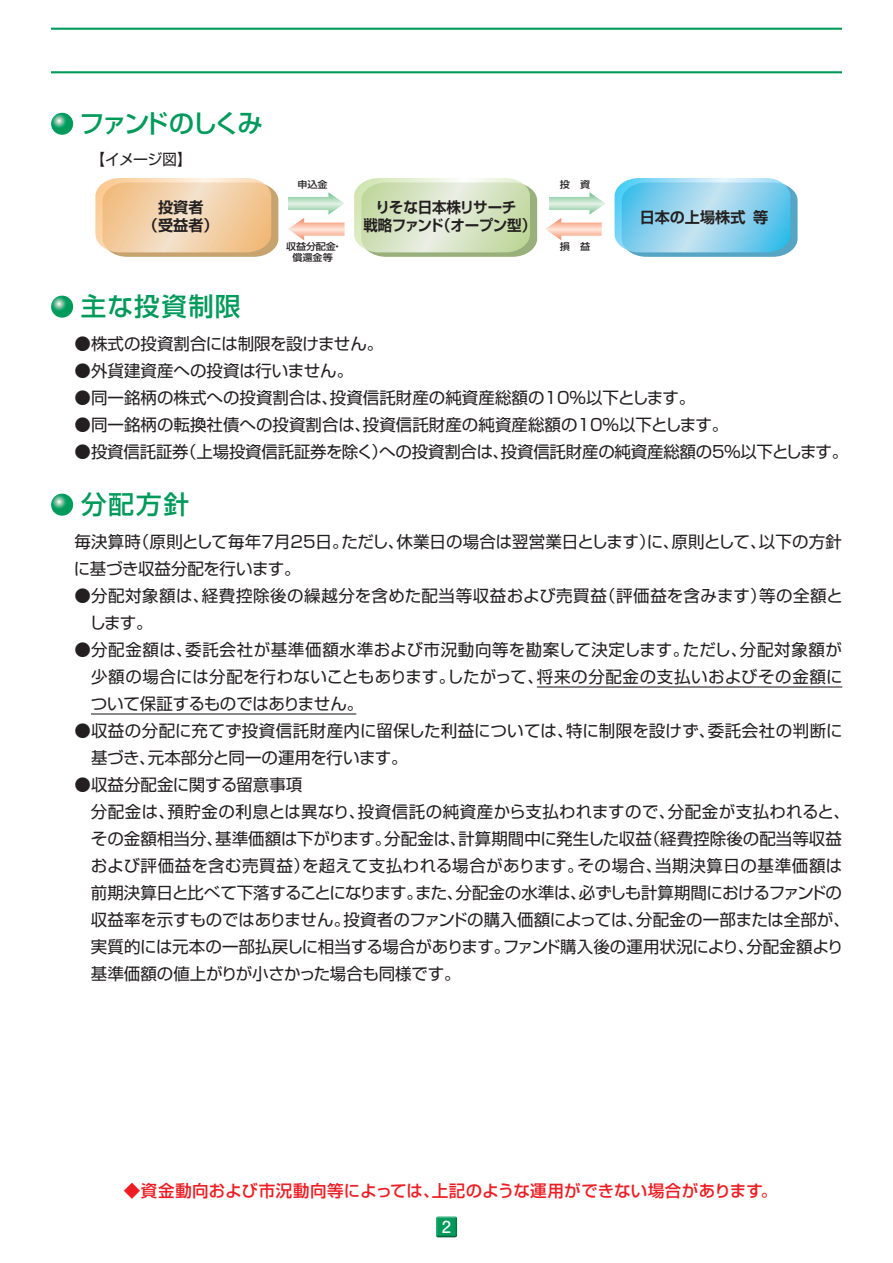
<style>
.page{position:relative;width:893px;height:1263px;background:#fff}
.page>*{position:absolute;margin:0;border:0;box-sizing:border-box;transform-origin:0 0}
.t1{font:500 25.5px "Shin Go Pro";letter-spacing:.04em;color:#009a5a}
.t2{font:500 25.5px "Shin Go Pro";letter-spacing:-.11em;color:#009a5a}
.t3{font:16.5px/27px "Shin Go Pro";color:#231f20}
.t4{font:16.5px/27px "Shin Go Pro";letter-spacing:.035em;color:#231f20}
.t5{font:500 16.5px "Shin Go Pro";letter-spacing:.01em;color:#ee1d23}
.t6{font:700 16.5px "Futo Go B101 Pro";color:#fff}
.t7{font:700 15.15px/18.3px "Shin Go Pro De";letter-spacing:-.02em;color:#231f20;text-align:center;scale:.96 1}
.t8{font:700 15.15px/18.3px "Shin Go Pro De";color:#231f20;text-align:center}
.t9{font:15px "Shin Go Pro";letter-spacing:-.055em;color:#231f20}
.t10{font:500 9.45px "Shin Go Pro";color:#231f20;scale:1.07 1}
.s1{font-family:"UD Shin Go Pro De"}
</style>
<div class="page">
<div style="left:436px;top:1215px;width:23px;height:24px;background:#231f20;opacity:.75"></div>
<hr style="left:51px;top:28px;width:791px;height:2px;background:#009a5a">
<hr style="left:51px;top:71px;width:791px;height:2px;background:#009a5a">
<svg style="left:51px;top:113px;width:22px;height:22px"></svg>
<svg style="left:354px;top:178px;width:183px;height:79px;background:#d3e1bf"></svg>
<svg style="left:615px;top:178px;width:183px;height:79px;background:#8bd0eb"></svg>
<svg style="left:95px;top:178px;width:183px;height:79px;background:#f0cea6"></svg>
<svg style="left:545px;top:192px;width:60px;height:48px"></svg>
<svg style="left:288px;top:192px;width:57px;height:48px"></svg>
<hr style="left:537px;top:686px;width:305px;height:1px;background:#231f20">
<hr style="left:91px;top:713px;width:265px;height:1px;background:#231f20">
<svg style="left:51px;top:296px;width:22px;height:22px"></svg>
<svg style="left:51px;top:494px;width:22px;height:22px"></svg>
<h1 class="t2" style="left:79px;top:102px;width:185px">ファンドのしくみ</h1>
<p class="t9" style="left:90px;top:147px;width:103px">【イメージ図】</p>
<p class="t10" style="left:297px;top:177px;width:30px">申込金</p>
<p class="t10" style="left:560px;top:177px;width:30px">投　資</p>
<p class="t8" style="left:143px;top:196px;width:77px">投資者<br>（受益者）</p>
<p class="t8" style="left:640px;top:206px;width:130px">日本の上場株式等</p>
<p class="t7" style="left:363px;top:196px;width:182px"><span class="s1">り</span>そな日本株リサーチ<br>戦略ファンド（オープン型）</p>
<p class="t10" style="left:286px;top:239px;width:54px">収益分配金・</p>
<p class="t10" style="left:560px;top:239px;width:30px">損　益</p>
<p class="t10" style="left:292px;top:249px;width:39px">償還金等</p>
<h1 class="t1" style="left:81px;top:285px;width:161px">主な投資制限</h1>
<p class="t3" style="left:75px;top:328px;width:310px">●株式の投資割合には制限を設けません。</p>
<p class="t3" style="left:75px;top:355px;width:280px">●外貨建資産への投資は行いません。</p>
<p class="t3" style="left:75px;top:382px;width:622px">●同一銘柄の株式への投資割合は、投資信託財産の純資産総額の10％以下とします。</p>
<p class="t3" style="left:75px;top:409px;width:655px">●同一銘柄の転換社債への投資割合は、投資信託財産の純資産総額の10％以下とします。</p>
<p class="t3" style="left:75px;top:436px;width:775px">●投資信託証券（上場投資信託証券を除く）への投資割合は、投資信託財産の純資産総額の５％以下とします。</p>
<h1 class="t1" style="left:81px;top:483px;width:110px">分配方針</h1>
<p class="t3" style="left:74px;top:526px;width:770px">毎決算時（原則として毎年7月25日。ただし、休業日の場合は翌営業日とします）に、原則として、以下の方針に基づき収益分配を行います。</p>
<p class="t4" style="left:89px;top:580px;width:755px;text-indent:-15px">●分配対象額は、経費控除後の繰越分を含めた配当等収益および売買益（評価益を含みます）等の全額とします。</p>
<p class="t3" style="left:91px;top:634px;width:753px;text-align:justify;text-indent:-16px">●分配金額は､委託会社が基準価額水準および市況動向等を勘案して決定します。ただし、分配対象額が少額の場合には分配を行わないこともあります。したがって、将来の分配金の支払いおよびその金額について保証するものではありません。</p>
<p class="t3" style="left:91px;top:715px;width:753px;text-indent:-16px">●収益の分配に充てず投資信託財産内に留保した利益については、特に制限を設けず、委託会社の判断に基づき、元本部分と同一の運用を行います。</p>
<p class="t3" style="left:91px;top:769px;width:761px;text-indent:-16px">●収益分配金に関する留意事項<br>分配金は、預貯金の利息とは異なり、投資信託の純資産から支払われますので、分配金が支払われると、その金額相当分、基準価額は下がります。分配金は、計算期間中に発生した収益（経費控除後の配当等収益および評価益を含む売買益）を超えて支払われる場合があります。その場合、当期決算日の基準価額は前期決算日と比べて下落することになります。また、分配金の水準は、必ずしも計算期間におけるファンドの収益率を示すものではありません。投資者のファンドの購入価額によっては、分配金の一部または全部が、実質的には元本の一部払戻しに相当する場合があります。ファンド購入後の運用状況により、分配金額より基準価額の値上がりが小さかった場合も同様です。</p>
<p class="t5" style="left:124px;top:1177px;width:655px">◆資金動向および市況動向等によっては、上記のような運用ができない場合があります。</p>
<p class="t6" style="left:442px;top:1214px;width:11px">2</p>
</div>
